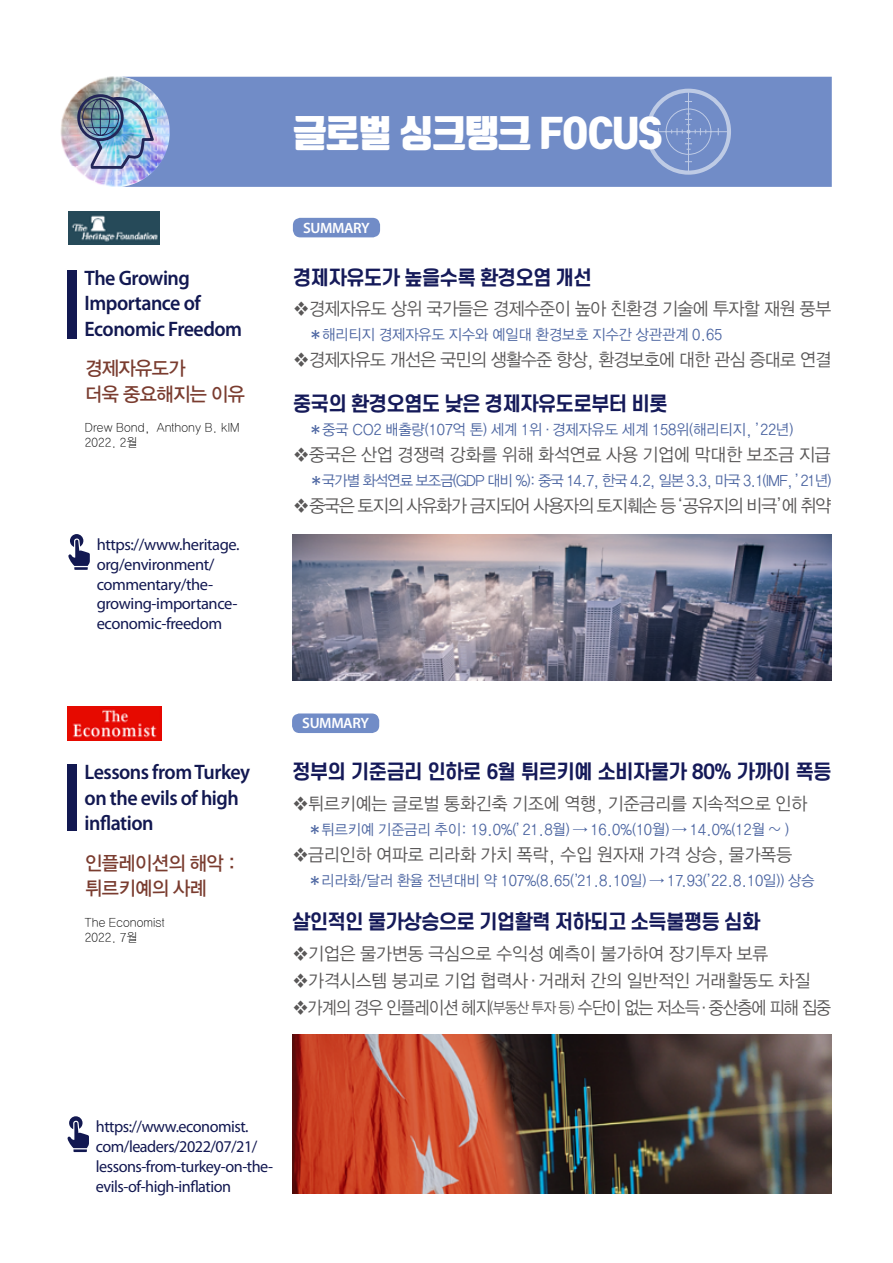
<style>
.page{position:relative;width:893px;height:1263px;background:#fff}
.page>*{position:absolute;margin:0;border:0;box-sizing:border-box;transform-origin:0 0}
.t1{font:900 37.05px "Tmon Monsori";letter-spacing:-.025em;color:#fff}
.t2{font:600 21px/25.5px "Myriad Pro";letter-spacing:-.025em;color:#121851;scale:.95 1}
.t3{font:700 19.5px "S Core Dream 6";letter-spacing:-.05em;color:#151a59}
.t4{font:19.5px "YDYGO135";letter-spacing:-.1em;color:#7a3c2f;scale:.95 1}
.t5{font:18px "YDYGO125";letter-spacing:-.075em;color:#595757;scale:.95 1}
.t6{font:18px "YDYGO125";letter-spacing:-.12em;color:#595757;scale:.95 1}
.t7{font:18px "YDYGO125";letter-spacing:-.13em;color:#595757;scale:.95 1}
.t8{font:18px "YDYGO125";letter-spacing:-.11em;color:#595757;scale:.95 1}
.t9{font:18px "YDYGO125";letter-spacing:-.1em;color:#595757;scale:.95 1}
.t10{font:16.5px/19.8px "Myriad Pro";letter-spacing:-.03em;color:#121851}
.t11{font:15px "YDYGO125";letter-spacing:-.075em;color:#4d66a2;scale:.95 1}
.t12{font:15px "YDYGO125";letter-spacing:-.13em;color:#4d66a2;scale:.95 1}
.t13{font:600 15px "Myriad Pro";letter-spacing:-.025em;color:#fff}
.t14{font:12px "YDYGO115";letter-spacing:-.05em;color:#000;scale:.95 1}
.s1{font-size:15px}
</style>
<div class="page">
<img style="left:61px;top:76px;width:96px;height:44px">
<img style="left:157px;top:76px;width:16px;height:1px">
<img style="left:60px;top:120px;width:16px;height:47px">
<img style="left:75px;top:167px;width:47px;height:20px">
<img style="left:76px;top:93px;width:46px;height:77px">
<hr style="left:85px;top:108px;width:32px;height:1px;background:#232658">
<svg style="left:122px;top:77px;width:710px;height:110px;background:#738ec8"></svg>
<svg style="left:646px;top:87px;width:87px;height:89px;background:#7d96cb"></svg>
<div style="left:67px;top:270px;width:9px;height:68px;background:#121851"></div>
<svg style="left:68px;top:534px;width:22px;height:36px"></svg>
<div style="left:293px;top:218px;width:87px;height:19px;background:#718cc7;border-radius:8px"></div>
<div style="left:67px;top:764px;width:9px;height:67px;background:#121851"></div>
<svg style="left:68px;top:1116px;width:21px;height:36px"></svg>
<div style="left:292px;top:713px;width:87px;height:20px;background:#718cc7;border-radius:8px"></div>
<img style="left:68px;top:212px;width:92px;height:32px">
<img style="left:67px;top:706px;width:95px;height:35px">
<img style="left:293px;top:534px;width:539px;height:147px">
<img style="left:293px;top:1035px;width:539px;height:159px">
<p class="t2" style="left:85px;top:264px;width:167px">The Growing<br>Importance of<br>Economic Freedom</p>
<p class="t4" style="left:85px;top:355px;width:109px">경제자유도가</p>
<p class="t4" style="left:85px;top:381px;width:171px">더욱 중요해지는 이유</p>
<p class="t14" style="left:85px;top:420px;width:165px">Drew Bond, Anthony B. kIM</p>
<p class="t14" style="left:85px;top:435px;width:57px">2022. 2월</p>
<p class="t10" style="left:97px;top:534px;width:144px">https://www.heritage. org/environment/ commentary/the&shy;growing-importance&shy;economic-freedom</p>
<p class="t2" style="left:85px;top:759px;width:176px">Lessons from Turkey on the evils of high inflation</p>
<p class="t4" style="left:85px;top:850px;width:161px">인플레이션의 해악 :</p>
<p class="t4" style="left:85px;top:875px;width:131px">튀르키예의 사례</p>
<p class="t14" style="left:85px;top:914px;width:86px">The Economist</p>
<p class="t14" style="left:85px;top:929px;width:57px">2022. 7월</p>
<p class="t1" style="left:293px;top:111px;width:371px">글로벌 싱크탱크 FOCUS</p>
<p class="t13" style="left:303px;top:218px;width:68px">SUMMARY</p>
<p class="t3" style="left:293px;top:263px;width:301px">경제자유도가 높을수록 환경오염 개선</p>
<p class="t9" style="left:293px;top:297px;width:569px">❖경제자유도 상위 국가들은 경제수준이 높아 친환경 기술에 투자할 재원 풍부</p>
<p class="t11" style="left:309px;top:324px;width:437px">✽해리티지 경제자유도 지수와 예일대 환경보호 지수간 상관관계 0.65</p>
<p class="t8" style="left:293px;top:348px;width:569px">❖경제자유도 개선은 국민의 생활수준 향상, 환경보호에 대한 관심 증대로 연결</p>
<p class="t3" style="left:293px;top:389px;width:376px">중국의 환경오염도 낮은 경제자유도로부터 비롯</p>
<p class="t11" style="left:309px;top:419px;width:512px">✽중국 CO2 배출량(107억 톤) 세계 1위·경제자유도 세계 158위(해리티지, ’22년)</p>
<p class="t5" style="left:293px;top:442px;width:568px">❖중국은 산업 경쟁력 강화를 위해 화석연료 사용 기업에 막대한 보조금 지급</p>
<p class="t12" style="left:309px;top:470px;width:552px">✽국가별 화석연료 보조금(GDP 대비 %): 중국 14.7, 한국 4.2, 일본 3.3, 마국 3.1(IMF, ’21년)</p>
<p class="t7" style="left:293px;top:493px;width:569px">❖중국은 토지의 사유화가 금지되어 사용자의 토지훼손 등‘공유지의 비극’에 취약</p>
<p class="t13" style="left:302px;top:714px;width:68px">SUMMARY</p>
<p class="t3" style="left:292px;top:758px;width:541px">정부의 기준금리 인하로 6월 튀르키예 소비자물가 80% 가까이 폭등</p>
<p class="t5" style="left:292px;top:791px;width:544px">❖튀르키예는 글로벌 통화긴축 기조에 역행, 기준금리를 지속적으로 인하</p>
<p class="t11" style="left:308px;top:819px;width:508px">✽튀르키예 기준금리 추이: 19.0%(’21.8월) → 16.0%(10월) → 14.0%(12월 ~ )</p>
<p class="t5" style="left:292px;top:842px;width:529px">❖금리인하 여파로 리라화 가치 폭락, 수입 원자재 가격 상승, 물가폭등</p>
<p class="t11" style="left:308px;top:870px;width:535px">✽리라화/달러 환율 전년대비 약 107%(8.65(’21.8.10일) → 17.93(’22.8.10일)) 상승</p>
<p class="t3" style="left:292px;top:908px;width:470px">살인적인 물가상승으로 기업활력 저하되고 소득불평등 심화</p>
<p class="t5" style="left:292px;top:941px;width:503px">❖기업은 물가변동 극심으로 수익성 예측이 불가하여 장기투자 보류</p>
<p class="t5" style="left:292px;top:968px;width:548px">❖가격시스템 붕괴로 기업 협력사·거래처 간의 일반적인 거래활동도 차질</p>
<p class="t6" style="left:292px;top:995px;width:570px">❖가계의 경우 인플레이션 헤지<span class="s1">(부동산 투자 등)</span> 수단이 없는 저소득·중산층에 피해 집중</p>
<p class="t10" style="left:96px;top:1116px;width:179px">https://www.economist. com/leaders/2022/07/21/ lessons-from-turkey-on-the&shy;evils-of-high-inflation</p>
</div>
